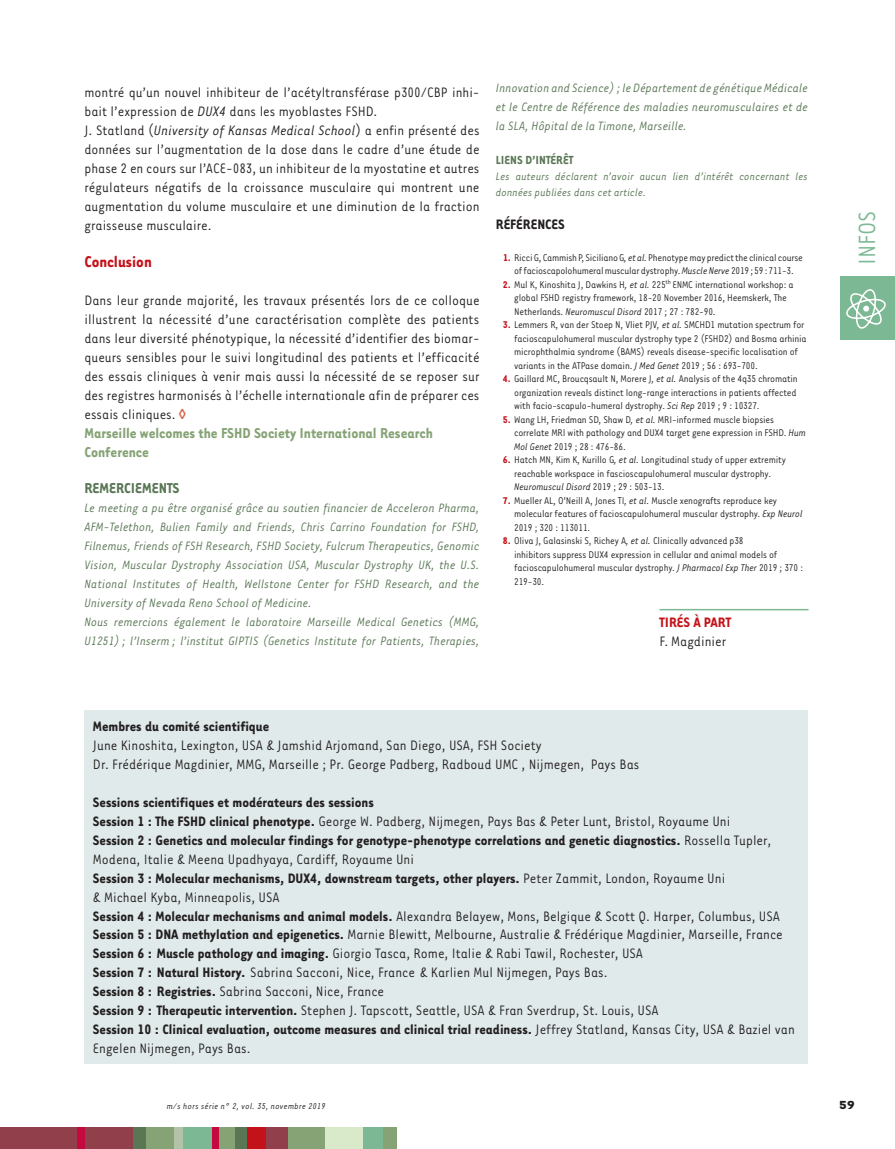
<style>
.page{position:relative;width:895px;height:1149px;background:#fff}
.page>*{position:absolute;margin:0;border:0;box-sizing:border-box;transform-origin:0 0}
.t1{font:27px "Tarzana Narrow";color:#7db894}
.t2{font:700 18px "Tarzana Narrow";color:#c4121a}
.t3{font:700 16.5px/18.9px "Tarzana Narrow";color:#86a375}
.t4{font:700 16.5px "Tarzana Narrow";color:#5a7755}
.t5{font:15.75px/18.9px "Tarzana Narrow";color:#231f20}
.t6{font:700 15.75px "Tarzana Narrow";color:#231f20}
.t7{font:700 15.75px "Tarzana Narrow";color:#c4121a}
.t8{font:italic 13.95px/18.9px "Tarzana Narrow";color:#5a7755;text-align:justify}
.t9{font:700 13.5px "Tarzana Narrow";color:#5a7755}
.t10{font:700 13.5px "Tarzana Wide";color:#231f20}
.t11{font:italic 12.45px/15.9px "Tarzana Narrow";letter-spacing:.005em;color:#5a7755}
.t12{font:11.25px/13.5px "Tarzana Narrow";letter-spacing:-.015em;color:#231f20}
.t13{font:italic 9.75px "Tarzana Narrow";letter-spacing:.025em;color:#231f20}
.s1{font-style:italic}
.s2{font-weight:700;color:#c4121a}
.s3{font-weight:700}
</style>
<div class="page">
<div style="left:0;top:1126px;width:133px;height:22px;background:#913f4b"></div>
<div style="left:234px;top:1126px;width:13px;height:22px;background:#5a7755"></div>
<div style="left:77px;top:1126px;width:8px;height:22px;background:#c40941"></div>
<div style="left:133px;top:1126px;width:21px;height:22px;background:#5a7755"></div>
<div style="left:146px;top:1126px;width:30px;height:22px;background:#86a375"></div>
<div style="left:174px;top:1126px;width:9px;height:22px;background:#b3c3aa"></div>
<div style="left:183px;top:1126px;width:29px;height:22px;background:#7db894"></div>
<div style="left:216px;top:1126px;width:19px;height:22px;background:#86a375"></div>
<div style="left:212px;top:1126px;width:6px;height:22px;background:#c40941"></div>
<div style="left:247px;top:1126px;width:27px;height:22px;background:#c4121a"></div>
<div style="left:286px;top:1126px;width:39px;height:22px;background:#86a375"></div>
<div style="left:266px;top:1126px;width:21px;height:22px;background:#913f4b"></div>
<div style="left:325px;top:1126px;width:39px;height:22px;background:#d9eaca"></div>
<div style="left:363px;top:1126px;width:21px;height:22px;background:#7db894"></div>
<div style="left:383px;top:1126px;width:13px;height:22px;background:#86a375"></div>
<div style="left:839px;top:276px;width:55px;height:64px;background:#7db894"></div>
<svg style="left:846px;top:289px;width:39px;height:39px"></svg>
<hr style="left:659px;top:608px;width:149px;height:2px;background:#7db894">
<div style="left:84px;top:710px;width:723px;height:353px;background:#e0eaeb"></div>
<p class="t5" style="left:84px;top:82px;width:396px">montré qu’un nouvel inhibiteur de l’acétyltransférase p300/CBP inhi&shy;bait l’expression de <span class="s1">DUX4</span> dans les myoblastes FSHD.<br>J. Statland (<span class="s1">University of Kansas Medical School</span>) a enfin présenté des données sur l’augmentation de la dose dans le cadre d’une étude de phase 2 en cours sur l’ACE-083, un inhibiteur de la myostatine et autres régulateurs négatifs de la croissance musculaire qui montrent une augmentation du volume musculaire et une diminution de la fraction graisseuse musculaire.</p>
<p class="t2" style="left:84px;top:251px;width:69px">Conclusion</p>
<p class="t5" style="left:84px;top:290px;width:396px;text-align:justify">Dans leur grande majorité, les travaux présentés lors de ce colloque illustrent la nécessité d’une caractérisation complète des patients dans leur diversité phénotypique, la nécessité d’identifier des biomar&shy;queurs sensibles pour le suivi longitudinal des patients et l’efficacité des essais cliniques à venir mais aussi la nécessité de se reposer sur des registres harmonisés à l’échelle internationale afin de préparer ces essais cliniques.</p>
<p class="t3" style="left:84px;top:422px;width:350px">Marseille welcomes the FSHD Society International Research<br>Conference</p>
<p class="t4" style="left:84px;top:478px;width:97px">REMERCIEMENTS</p>
<p class="t8" style="left:84px;top:498px;width:396px;text-align:left">Le meeting a pu être organisé grâce au soutien financier de Acceleron Pharma, AFM-Telethon, Bulien Family and Friends, Chris Carrino Foundation for FSHD, Filnemus, Friends of FSH Research, FSHD Society, Fulcrum Therapeutics, Genomic Vision, Muscular Dystrophy Association USA, Muscular Dystrophy UK, the U.S.<br>National Institutes of Health, Wellstone Center for FSHD Research, and the University of Nevada Reno School of Medicine.<br>Nous remercions également le laboratoire Marseille Medical Genetics (MMG, U1251) ; l’Inserm ; l’institut GIPTIS (Genetics Institute for Patients, Therapies,</p>
<p class="t8" style="left:495px;top:78px;width:313px">Innovation and Science) ; le Département de génétique Médicale et le Centre de Référence des maladies neuromusculaires et de la SLA, Hôpital de la Timone, Marseille.</p>
<p class="t9" style="left:495px;top:152px;width:79px">LIENS D’INTÉRÊT</p>
<p class="t11" style="left:495px;top:168px;width:313px">Les auteurs déclarent n’avoir aucun lien d’intérêt concernant les données publiées dans cet article.</p>
<p class="t6" style="left:495px;top:214px;width:70px">RÉFÉRENCES</p>
<p class="t12" style="left:503px;top:250px;width:301px;text-align:center"><span class="s2">1.</span> Ricci G, Cammish P, Siciliano G<span class="s1">, et al.</span> Phenotype may predict the clinical course of facioscapolohumeral muscular dystrophy. <span class="s1">Muscle Nerve</span> 2019 ; 59 : 711-3.</p>
<p class="t12" style="left:514px;top:277px;width:281px;text-indent:-11px"><span class="s2">2.</span> Mul K, Kinoshita J, Dawkins H<span class="s1">, et al.</span> 225<sup>th</sup> ENMC international workshop: a global FSHD registry framework, 18-20 November 2016, Heemskerk, The<br>Netherlands. <span class="s1">Neuromuscul Disord</span> 2017 ; 27 : 782-90.</p>
<p class="t12" style="left:514px;top:317px;width:294px;text-indent:-11px"><span class="s2">3.</span> Lemmers R, van der Stoep N, Vliet PJV<span class="s1">, et al.</span> SMCHD1 mutation spectrum for facioscapulohumeral muscular dystrophy type 2 (FSHD2) and Bosma arhinia microphthalmia syndrome (BAMS) reveals disease-specific localisation of variants in the ATPase domain. <span class="s1">J Med Genet</span> 2019 ; 56 : 693-700.</p>
<p class="t12" style="left:514px;top:371px;width:285px;text-align:justify;text-indent:-11px"><span class="s2">4.</span> Gaillard MC, Broucqsault N, Morere J<span class="s1">, et al.</span> Analysis of the 4q35 chromatin organization reveals distinct long-range interactions in patients affected with facio-scapulo-humeral dystrophy. <span class="s1">Sci Rep</span> 2019 ; 9 : 10327.</p>
<p class="t12" style="left:514px;top:412px;width:293px;text-indent:-11px"><span class="s2">5.</span> Wang LH, Friedman SD, Shaw D<span class="s1">, et al.</span> MRI-informed muscle biopsies correlate MRI with pathology and DUX4 target gene expression in FSHD. <span class="s1">Hum<br>Mol Genet</span> 2019 ; 28 : 476-86.</p>
<p class="t12" style="left:514px;top:452px;width:273px;text-indent:-11px"><span class="s2">6.</span> Hatch MN, Kim K, Kurillo G<span class="s1">, et al.</span> Longitudinal study of upper extremity reachable workspace in fascioscapulohumeral muscular dystrophy.<br><span class="s1">Neuromuscul Disord</span> 2019 ; 29 : 503-13.</p>
<p class="t12" style="left:514px;top:493px;width:290px;text-indent:-11px"><span class="s2">7.</span> Mueller AL, O’Neill A, Jones TI<span class="s1">, et al.</span> Muscle xenografts reproduce key molecular features of facioscapulohumeral muscular dystrophy. <span class="s1">Exp Neurol<br></span>2019 ; 320 : 113011.</p>
<p class="t12" style="left:514px;top:533px;width:290px;text-indent:-11px"><span class="s2">8.</span> Oliva J, Galasinski S, Richey A<span class="s1">, et al.</span> Clinically advanced p38<br>inhibitors suppress DUX4 expression in cellular and animal models of facioscapulohumeral muscular dystrophy. <span class="s1">J Pharmacol Exp Ther</span> 2019 ; 370 :<br>219-30.</p>
<p class="t7" style="left:659px;top:612px;width:73px">TIRÉS À PART</p>
<p class="t5" style="left:659px;top:631px;width:68px">F. Magdinier</p>
<p class="t6" style="left:93px;top:716px;width:178px">Membres du comité scientifique</p>
<p class="t5" style="left:93px;top:735px;width:547px">June Kinoshita, Lexington, USA &amp; Jamshid Arjomand, San Diego, USA, FSH Society<br>Dr. Frédérique Magdinier, MMG, Marseille ; Pr. George Padberg, Radboud UMC , Nijmegen, Pays Bas</p>
<p class="t5" style="left:93px;top:792px;width:703px"><span class="s3">Sessions scientifiques et modérateurs des sessions<br>Session 1 : The FSHD clinical phenotype.</span> George W. Padberg, Nijmegen, Pays Bas &amp; Peter Lunt, Bristol, Royaume Uni<br><span class="s3">Session 2 : Genetics and molecular findings for genotype-phenotype correlations and genetic diagnostics.</span> Rossella Tupler, Modena, Italie &amp; Meena Upadhyaya, Cardiff, Royaume Uni<br><span class="s3">Session 3 : Molecular mechanisms, DUX4, downstream targets, other players.</span> Peter Zammit, London, Royaume Uni<br>&amp; Michael Kyba, Minneapolis, USA<br><span class="s3">Session 4 : Molecular mechanisms and animal models.</span> Alexandra Belayew, Mons, Belgique &amp; Scott Q. Harper, Columbus, USA <span class="s3">Session 5 : DNA methylation and epigenetics.</span> Marnie Blewitt, Melbourne, Australie &amp; Frédérique Magdinier, Marseille, France <span class="s3">Session 6 : Muscle pathology and imaging.</span> Giorgio Tasca, Rome, Italie &amp; Rabi Tawil, Rochester, USA<br><span class="s3">Session 7 : Natural History.</span> Sabrina Sacconi, Nice, France &amp; Karlien Mul Nijmegen, Pays Bas.<br><span class="s3">Session 8 : Registries.</span> Sabrina Sacconi, Nice, France<br><span class="s3">Session 9 : Therapeutic intervention.</span> Stephen J. Tapscott, Seattle, USA &amp; Fran Sverdrup, St. Louis, USA<br><span class="s3">Session 10 : Clinical evaluation, outcome measures and clinical trial readiness.</span> Jeffrey Statland, Kansas City, USA &amp; Baziel van Engelen Nijmegen, Pays Bas.</p>
<h1 class="t1" style="left:850px;top:265px;width:56px;rotate:-90deg">INFOS</h1>
<p class="t13" style="left:167px;top:1099px;width:160px">m/s hors série n° 2, vol. 35, novembre 2019</p>
<p class="t10" style="left:838px;top:1095px;width:18px">59</p>
</div>
